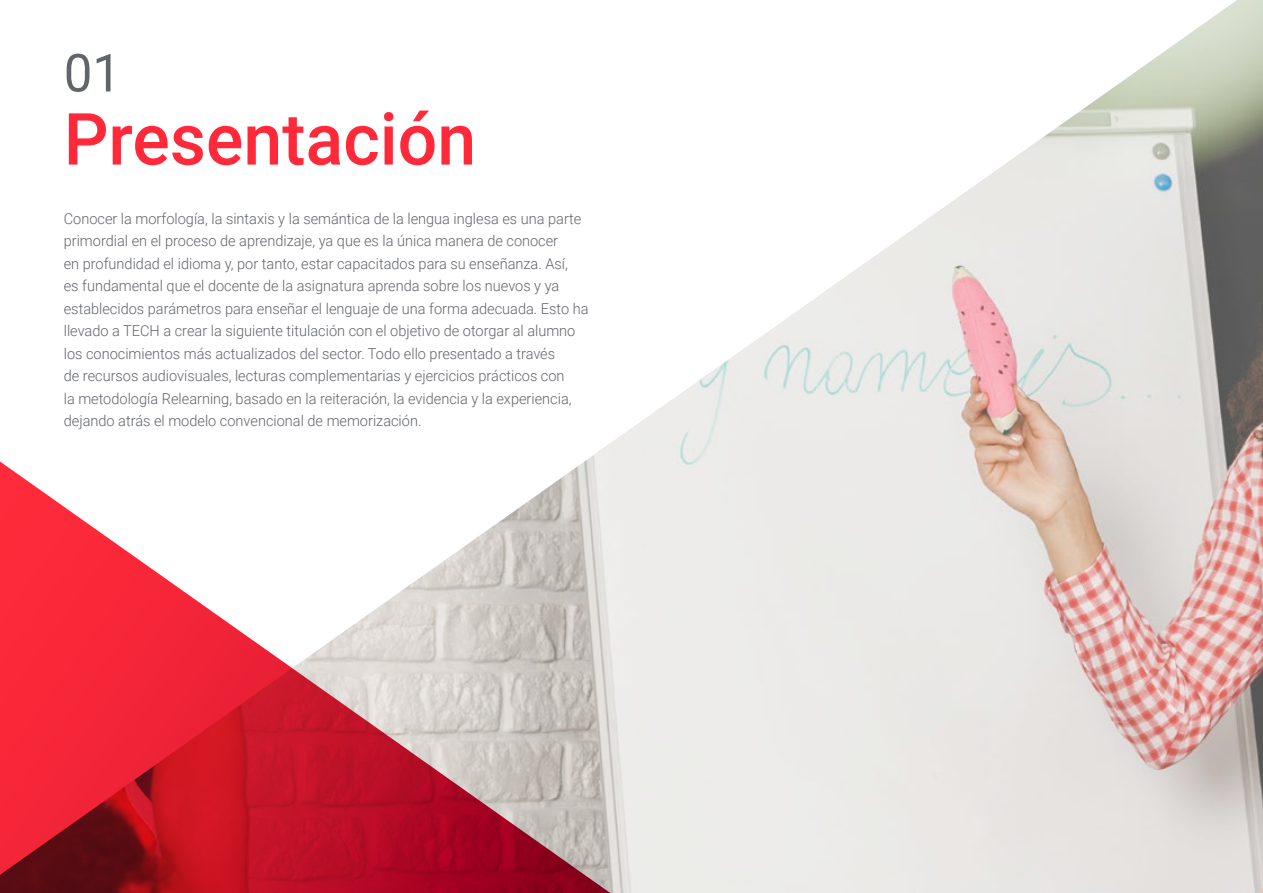
<style>
.page{position:relative;width:1263px;height:893px;background:#fff}
.page>*{position:absolute;margin:0;border:0;box-sizing:border-box;transform-origin:0 0}
.t1{font:500 72px "Roboto";color:#ff293a}
.t2{font:52.5px "Roboto";color:#61646a}
.t3{font:300 15px/22.5px "Roboto";color:#61646a}
</style>
<div class="page">
<img style="left:607px;top:0;width:656px;height:893px">
<svg style="left:0;top:446px;width:640px;height:447px"></svg>
<h2 class="t2" style="left:64px;top:36px;width:59px">01</h2>
<h1 class="t1" style="left:64px;top:89px;width:414px">Presentación</h1>
<p class="t3" style="left:64px;top:207px;width:526px">Conocer la morfología, la sintaxis y la semántica de la lengua inglesa es una parte primordial en el proceso de aprendizaje, ya que es la única manera de conocer<br>en profundidad el idioma y, por tanto, estar capacitados para su enseñanza. Así,<br>es fundamental que el docente de la asignatura aprenda sobre los nuevos y ya establecidos parámetros para enseñar el lenguaje de una forma adecuada. Esto ha llevado a TECH a crear la siguiente titulación con el objetivo de otorgar al alumno los conocimientos más actualizados del sector. Todo ello presentado a través<br>de recursos audiovisuales, lecturas complementarias y ejercicios prácticos con<br>la metodología Relearning, basado en la reiteración, la evidencia y la experiencia, dejando atrás el modelo convencional de memorización.</p>
</div>
